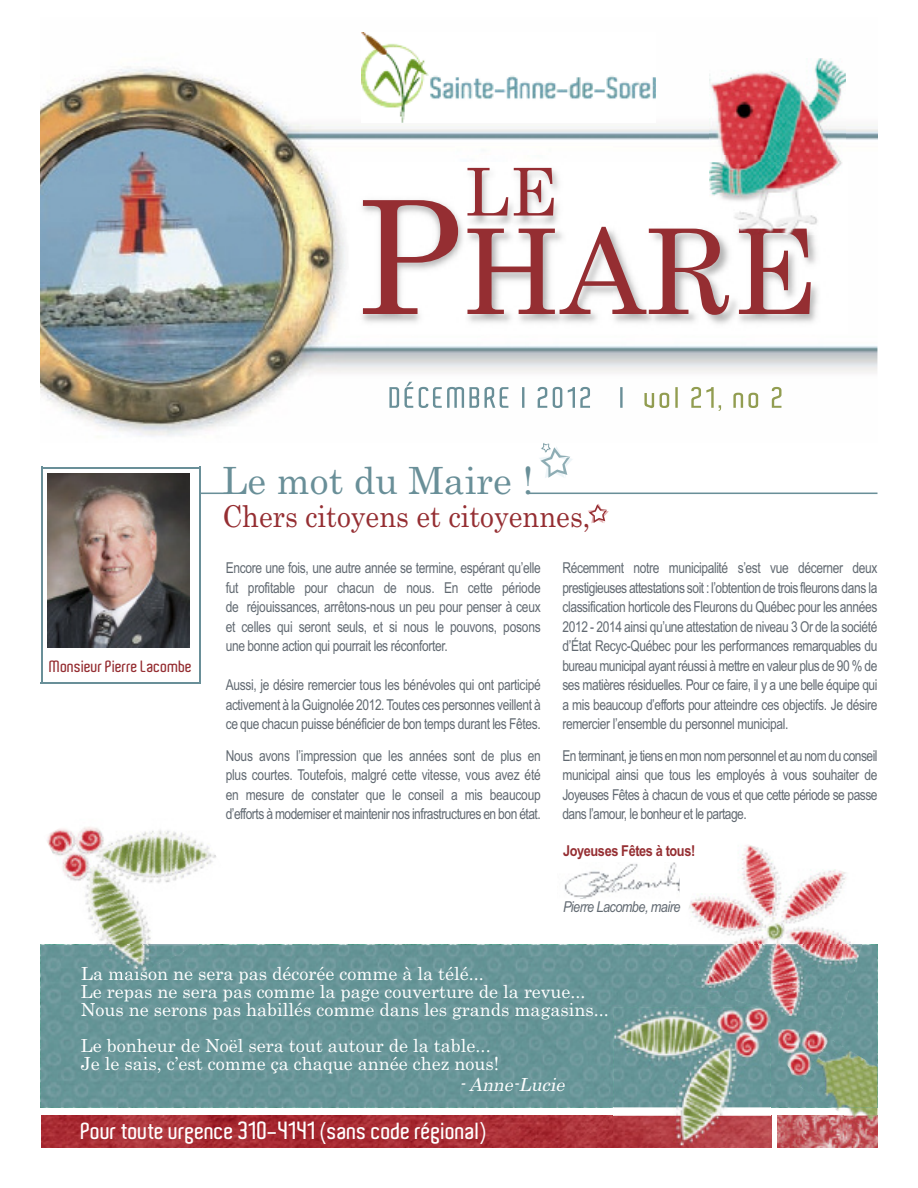
<style>
.page{position:relative;width:918px;height:1188px;background:#fff}
.page>*{position:absolute;margin:0;border:0;box-sizing:border-box;transform-origin:0 0}
.t1{font:118.2px "Century";color:#952e32}
.t2{font:37.5px "Century";color:#698f98}
.t3{font:30px "Century";color:#952e32;scale:.92 1}
.t4{font:600 22.5px "Aldo";color:#fff}
.t5{font:18px/18px "Century";color:#fff}
.t6{font:italic 18px "Century";color:#fff}
.t7{font:600 15.75px "Aldo";color:#952e32}
.t8{font:15px/19.5px "Arial";letter-spacing:-.03em;color:#616971;text-align:justify;scale:.8 1}
.t9{font:700 15px "Arial";letter-spacing:-.03em;color:#952e32;scale:.85 1}
.t10{font:italic 15px "Arial";letter-spacing:-.045em;color:#616971;scale:.85 1}
.s1{font-size:157.65px}
.s2{font-size:24px}
</style>
<div class="page">
<img style="left:40px;top:66px;width:837px;height:371px">
<img style="left:361px;top:32px;width:294px;height:91px">
<img style="left:778px;top:1116px;width:99px;height:32px">
<img style="left:771px;top:945px;width:106px;height:162px">
<img style="left:40px;top:945px;width:628px;height:162px">
<svg style="left:201px;top:493px;width:29px;height:1px"></svg>
<hr style="left:528px;top:493px;width:350px;height:1px;background:#698f98">
<img style="left:455px;top:147px;width:158px;height:9px">
<img style="left:310px;top:156px;width:568px;height:265px">
<img style="left:455px;top:156px;width:255px;height:6px">
<img style="left:389px;top:382px;width:90px;height:26px">
<img style="left:644px;top:387px;width:114px;height:24px">
<img style="left:349px;top:162px;width:499px;height:173px">
<img style="left:455px;top:162px;width:158px;height:136px">
<img style="left:467px;top:168px;width:87px;height:48px">
<img style="left:41px;top:1116px;width:731px;height:32px">
<svg style="left:588px;top:504px;width:21px;height:19px"></svg>
<svg style="left:539px;top:443px;width:33px;height:35px"></svg>
<hr style="left:41px;top:467px;width:2px;height:216px;background:#698f98">
<hr style="left:199px;top:467px;width:2px;height:216px;background:#698f98">
<hr style="left:42px;top:467px;width:159px;height:2px;background:#698f98">
<hr style="left:40px;top:682px;width:161px;height:2px;background:#698f98">
<img style="left:48px;top:474px;width:141px;height:173px">
<img style="left:564px;top:863px;width:114px;height:35px">
<img style="left:710px;top:58px;width:136px;height:177px">
<img style="left:710px;top:228px;width:98px;height:7px">
<img style="left:678px;top:845px;width:200px;height:100px">
<img style="left:668px;top:945px;width:194px;height:84px">
<img style="left:44px;top:827px;width:204px;height:118px">
<img style="left:98px;top:945px;width:99px;height:39px">
<img style="left:110px;top:967px;width:34px;height:13px">
<img style="left:613px;top:1007px;width:158px;height:138px">
<svg style="left:761px;top:1008px;width:10px;height:2px"></svg>
<img style="left:778px;top:1029px;width:51px;height:48px">
<img style="left:832px;top:1107px;width:46px;height:30px">
<img style="left:845px;top:1116px;width:32px;height:21px">
<img style="left:877px;top:1067px;width:1px;height:40px">
<img style="left:799px;top:1039px;width:78px;height:68px">
<svg style="left:820px;top:1042px;width:9px;height:12px"></svg>
<svg style="left:806px;top:1071px;width:3px;height:6px"></svg>
<h1 class="t1" style="left:357px;top:204px;width:461px"><span class="s1">P</span>HARE</h1>
<p class="t7" style="left:50px;top:658px;width:144px">Monsieur Pierre Lacombe</p>
<h2 class="t2" style="left:222px;top:459px;width:313px">Le mot du Maire !</h2>
<h3 class="t3" style="left:222px;top:499px;width:402px">Chers citoyens et citoyennes,</h3>
<p class="t8" style="left:226px;top:558px;width:395px">Encore une fois, une autre année se termine, espérant qu’elle fut profitable pour chacun de nous. En cette période de réjouissances, arrêtons-nous un peu pour penser à ceux et celles qui seront seuls, et si nous le pouvons, posons une bonne action qui pourrait les réconforter.</p>
<p class="t8" style="left:226px;top:675px;width:395px">Aussi, je désire remercier tous les bénévoles qui ont participé activement à la Guignolée 2012. Toutes ces personnes veillent à ce que chacun puisse bénéficier de bon temps durant les Fêtes.</p>
<p class="t8" style="left:226px;top:746px;width:395px">Nous avons l’impression que les années sont de plus en plus courtes. Toutefois, malgré cette vitesse, vous avez été en mesure de constater que le conseil a mis beaucoup d’efforts à moderniser et maintenir nos infrastructures en bon état.</p>
<p class="t8" style="left:562px;top:558px;width:395px">Récemment notre municipalité s’est vue décerner deux prestigieuses attestations soit : l’obtention de trois fleurons dans la classification horticole des Fleurons du Québec pour les années 2012 - 2014 ainsi qu’une attestation de niveau 3 Or de la société d’État Recyc-Québec pour les performances remarquables du bureau municipal ayant réussi à mettre en valeur plus de 90 % de ses matières résiduelles. Pour ce faire, il y a une belle équipe qui a mis beaucoup d’efforts pour atteindre ces objectifs. Je désire remercier l’ensemble du personnel municipal.</p>
<p class="t8" style="left:562px;top:746px;width:395px">En terminant, je tiens en mon nom personnel et au nom du conseil municipal ainsi que tous les employés à vous souhaiter de Joyeuses Fêtes à chacun de vous et que cette période se passe dans l’amour, le bonheur et le partage.</p>
<p class="t9" style="left:563px;top:842px;width:157px">Joyeuses Fêtes à tous!</p>
<p class="t10" style="left:563px;top:898px;width:140px">Pierre Lacombe, maire</p>
<p class="t5" style="left:81px;top:965px;width:529px">La maison ne sera pas décorée comme à la télé...<br>Le repas ne sera pas comme la page couverture de la revue...<br>Nous ne serons pas habillés comme dans les grands magasins...</p>
<p class="t5" style="left:81px;top:1037px;width:420px">Le bonheur de Noël sera tout autour de la table...<br>Je le sais, c’est comme ça chaque année chez nous!</p>
<p class="t6" style="left:459px;top:1074px;width:113px">- Anne-Lucie</p>
<h3 class="t4" style="left:81px;top:1119px;width:408px">Pour toute urgence <span class="s2">310-4141</span> (sans code régional)</h3>
</div>
